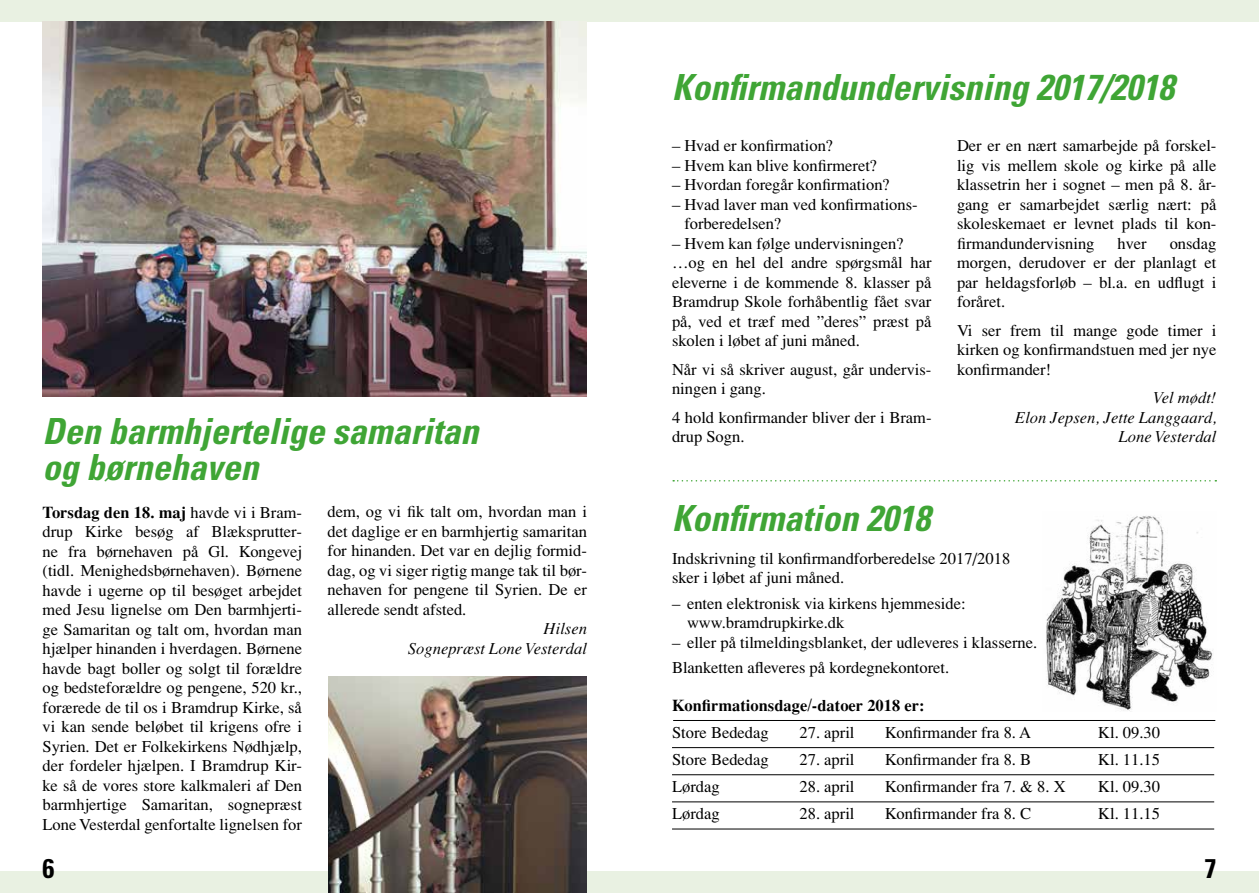
<style>
.page{position:relative;width:1259px;height:893px;background:#fff}
.page>*{position:absolute;margin:0;border:0;box-sizing:border-box;transform-origin:0 0}
.t1{font:italic 700 condensed 36px/36px "Univers";color:#3fa535}
.t2{font:700 condensed 27px "Univers";color:#000}
.t3{font:16.5px/19.5px "Times";color:#000}
.t4{font:italic 16.5px/19.5px "Times";color:#000;text-align:right}
.t5{font:700 16.5px "Times";color:#000}
.s1{font-weight:700}
</style>
<div class="page">
<img style="left:1046px;top:516px;width:167px;height:195px">
<div style="left:0;top:0;width:1259px;height:21px;background:#e9f1e2"></div>
<div style="left:0;top:872px;width:1259px;height:21px;background:#e9f1e2"></div>
<svg style="left:673px;top:480px;width:543px;height:1px"></svg>
<hr style="left:672px;top:747px;width:542px;height:1px;background:#000">
<hr style="left:672px;top:774px;width:542px;height:1px;background:#000">
<hr style="left:672px;top:802px;width:542px;height:1px;background:#000">
<hr style="left:672px;top:829px;width:542px;height:1px;background:#000">
<hr style="left:673px;top:720px;width:542px;height:1px;background:#000">
<img style="left:43px;top:21px;width:544px;height:375px">
<img style="left:328px;top:677px;width:259px;height:216px">
<h1 class="t1" style="left:43px;top:412px;width:437px">Den barmhjertelige samaritan og børnehaven</h1>
<p class="t3" style="left:43px;top:502px;width:261px;text-align:justify"><span class="s1">Torsdag den 18. maj</span> havde vi i Bram&shy;drup Kirke besøg af Blæksprutter&shy;ne fra børnehaven på Gl. Kongevej (tidl. Menighedsbørnehaven). Børnene havde i ugerne op til besøget arbejdet med Jesu lignelse om Den barmhjerti&shy;ge Samaritan og talt om, hvordan man hjælper hinanden i hverdagen. Børnene havde bagt boller og solgt til forældre og bedsteforældre og pengene, 520 kr., forærede de til os i Bramdrup Kirke, så vi kan sende beløbet til krigens ofre i Syrien. Det er Folkekirkens Nødhjælp, der fordeler hjælpen. I Bramdrup Kir&shy;ke så de vores store kalkmaleri af Den barmhjertige Samaritan, sognepræst Lone Vesterdal genfortalte lignelsen for</p>
<p class="t3" style="left:327px;top:502px;width:261px;text-align:justify">dem, og vi fik talt om, hvordan man i det daglige er en barmhjertig samaritan for hinanden. Det var en dejlig formid&shy;dag, og vi siger rigtig mange tak til bør&shy;nehaven for pengene til Syrien. De er allerede sendt afsted.</p>
<p class="t4" style="left:408px;top:619px;width:180px">Hilsen<br>Sognepræst Lone Vesterdal</p>
<h1 class="t1" style="left:672px;top:69px;width:503px">Konfirmandundervisning 2017/2018</h1>
<p class="t3" style="left:672px;top:136px;width:163px">– Hvad er konfirmation?</p>
<p class="t3" style="left:672px;top:155px;width:207px">– Hvem kan blive konfirmeret?</p>
<p class="t3" style="left:672px;top:175px;width:219px">– Hvordan foregår konfirmation?</p>
<p class="t3" style="left:684px;top:194px;width:235px;text-indent:-12px">– Hvad laver man ved konfirmations&shy;forberedelsen?</p>
<p class="t3" style="left:672px;top:233px;width:261px">– Hvem kan følge undervisningen? …og en hel del andre spørgsmål har eleverne i de kommende 8. klasser på Bramdrup Skole forhåbentlig fået svar på, ved et træf med ”deres” præst på skolen i løbet af juni måned.</p>
<p class="t3" style="left:672px;top:359px;width:261px">Når vi så skriver august, går undervis&shy;ningen i gang.</p>
<p class="t3" style="left:672px;top:407px;width:261px">4 hold konfirmander bliver der i Bram&shy;drup Sogn.</p>
<p class="t3" style="left:957px;top:136px;width:261px;text-align:justify">Der er en nært samarbejde på forskel&shy;lig vis mellem skole og kirke på alle klassetrin her i sognet – men på 8. år&shy;gang er samarbejdet særlig nært: på skoleskemaet er levnet plads til kon&shy;firmandundervisning</p>
<p class="t3" style="left:957px;top:233px;width:261px;text-align:justify;text-indent:213px">onsdag morgen, derudover er der planlagt et par heldagsforløb – bl.a. en udflugt i foråret.</p>
<p class="t3" style="left:957px;top:320px;width:261px;text-align:justify">Vi ser frem til mange gode timer i kirken og konfirmandstuen med jer nye konfirmander!</p>
<p class="t4" style="left:1015px;top:388px;width:203px">Vel mødt!<br>Elon Jepsen, Jette Langgaard,<br>Lone Vesterdal</p>
<p class="t3" style="left:1117px;top:233px;width:31px">hver</p>
<h1 class="t1" style="left:672px;top:499px;width:259px">Konfirmation 2018</h1>
<p class="t3" style="left:672px;top:548px;width:340px">Indskrivning til konfirmandforberedelse 2017/2018 sker i løbet af juni måned.</p>
<p class="t3" style="left:687px;top:593px;width:280px;text-indent:-15px">– enten elektronisk via kirkens hjemmeside: www.bramdrupkirke.dk</p>
<p class="t3" style="left:672px;top:629px;width:367px;line-height:25.5px">– eller på tilmeldingsblanket, der udleveres i klasserne.<br>Blanketten afleveres på kordegnekontoret.</p>
<p class="t5" style="left:672px;top:695px;width:254px">Konfirmationsdage/-datoer 2018 er:</p>
<p class="t3" style="left:672px;top:723px;width:98px">Store Bededag</p>
<p class="t3" style="left:799px;top:723px;width:56px">27. april</p>
<p class="t3" style="left:885px;top:723px;width:148px">Konfirmander fra 8. A</p>
<p class="t3" style="left:1098px;top:723px;width:63px">Kl. 09.30</p>
<p class="t3" style="left:672px;top:750px;width:98px">Store Bededag</p>
<p class="t3" style="left:799px;top:750px;width:56px">27. april</p>
<p class="t3" style="left:885px;top:750px;width:148px">Konfirmander fra 8. B</p>
<p class="t3" style="left:1098px;top:750px;width:63px">Kl. 11.15</p>
<p class="t3" style="left:672px;top:777px;width:49px">Lørdag</p>
<p class="t3" style="left:799px;top:777px;width:56px">28. april</p>
<p class="t3" style="left:885px;top:777px;width:182px">Konfirmander fra 7. &amp; 8. X</p>
<p class="t3" style="left:1098px;top:777px;width:63px">Kl. 09.30</p>
<p class="t3" style="left:672px;top:804px;width:49px">Lørdag</p>
<p class="t3" style="left:799px;top:804px;width:56px">28. april</p>
<p class="t3" style="left:885px;top:804px;width:148px">Konfirmander fra 8. C</p>
<p class="t3" style="left:1098px;top:804px;width:63px">Kl. 11.15</p>
<h2 class="t2" style="left:43px;top:852px;width:13px">6</h2>
<h2 class="t2" style="left:1204px;top:852px;width:13px">7</h2>
</div>
